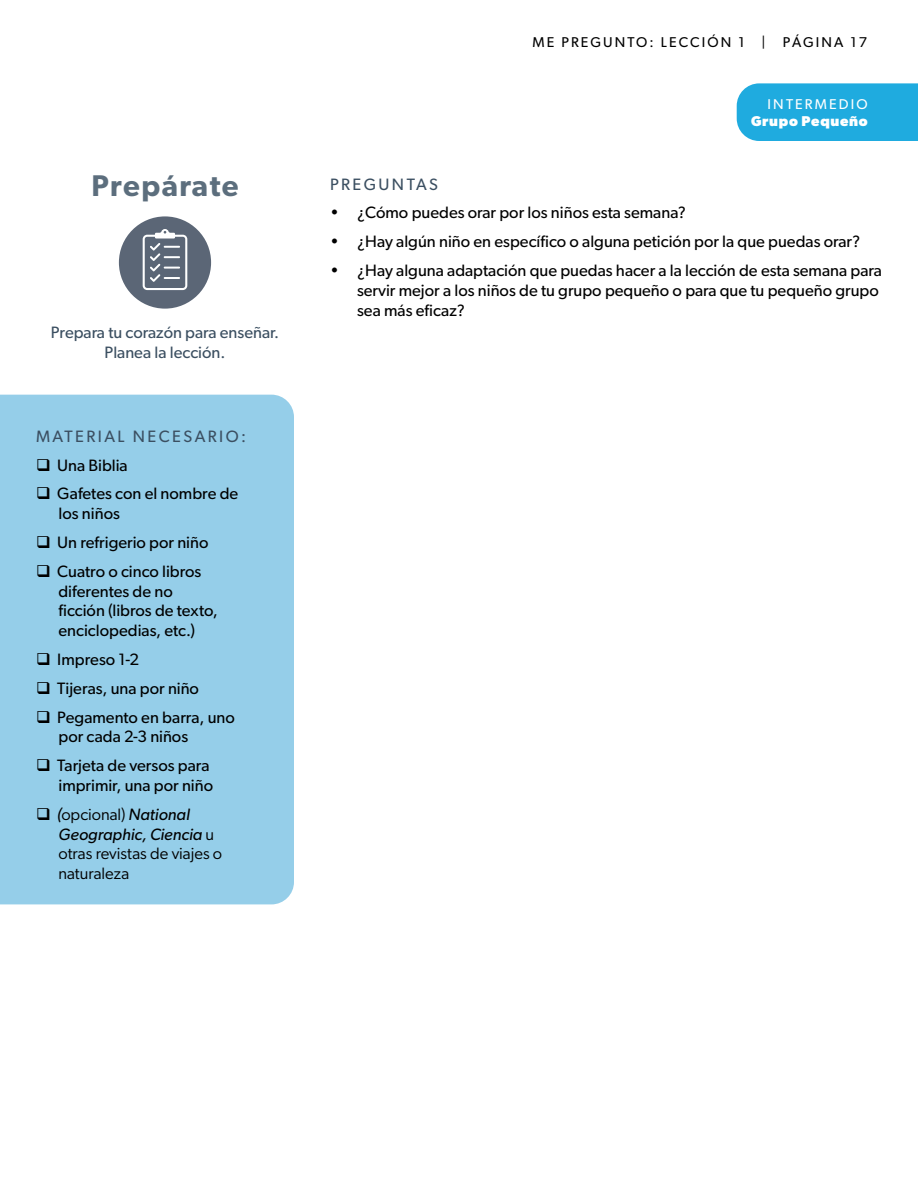
<style>
.page{position:relative;width:918px;height:1188px;background:#fff}
.page>*{position:absolute;margin:0;border:0;box-sizing:border-box;transform-origin:0 0}
.t1{font:600 30px "Gibson";letter-spacing:.05em;color:#5c6e7d}
.t2{font:16.5px/19.8px "Gibson";color:#000}
.t3{font:16.5px/19.8px "Gibson";color:#000}
.t4{font:16.5px/19.8px "Gibson";color:#3b4f61;text-align:center}
.t5{font:16.5px "Gibson";letter-spacing:.15em;color:#3b4f61}
.t6{font:14.25px "Gibson";letter-spacing:.15em;color:#000}
.t7{font:700 14.25px "Gibson";letter-spacing:.05em;color:#fff}
.t8{font:14.25px "Gibson";letter-spacing:.15em;color:#fff}
.s1{font-style:italic}
</style>
<div class="page">
<div style="left:737px;top:83px;width:181px;height:58px;background:#1fabdf"></div>
<div style="left:119px;top:216px;width:92px;height:93px;background:#5b6676;border-radius:50%"></div>
<svg style="left:143px;top:229px;width:44px;height:61px"></svg>
<div style="left:0;top:395px;width:294px;height:509px;background:#95cee9"></div>
<h1 class="t1" style="left:91px;top:168px;width:149px">Prepárate</h1>
<p class="t4" style="left:51px;top:323px;width:230px">Prepara tu corazón para enseñar.<br>Planea la lección.</p>
<p class="t5" style="left:36px;top:426px;width:212px">MATERIAL NECESARIO:</p>
<p class="t2" style="left:36px;top:455px;width:93px">❑ Una Biblia</p>
<p class="t2" style="left:59px;top:484px;width:181px;text-indent:-23px">❑ Gafetes con el nombre de los niños</p>
<p class="t2" style="left:36px;top:532px;width:174px">❑ Un refrigerio por niño</p>
<p class="t2" style="left:59px;top:561px;width:161px;text-indent:-23px">❑ Cuatro o cinco libros diferentes de no ficción (libros de texto, enciclopedias, etc.)</p>
<p class="t2" style="left:36px;top:649px;width:105px">❑ Impreso 1-2</p>
<p class="t2" style="left:36px;top:678px;width:165px">❑ Tijeras, una por niño</p>
<p class="t2" style="left:59px;top:707px;width:178px;text-indent:-23px">❑ Pegamento en barra, uno por cada 2-3 niños</p>
<p class="t2" style="left:36px;top:755px;width:179px;text-align:right">❑ Tarjeta de versos para imprimir, una por niño</p>
<p class="t3" style="left:59px;top:804px;width:165px;text-indent:-23px">❑ <span class="s1">(</span>opcional) <span class="s1">National<br>Geographic, Ciencia</span> u otras revistas de viajes o naturaleza</p>
<p class="t6" style="left:532px;top:34px;width:336px">ME PREGUNTO: LECCIÓN 1 | PÁGINA 17</p>
<p class="t8" style="left:768px;top:96px;width:102px">INTERMEDIO</p>
<p class="t7" style="left:751px;top:113px;width:118px">Grupo Pequeño</p>
<p class="t5" style="left:330px;top:174px;width:109px">PREGUNTAS</p>
<p class="t2" style="left:330px;top:202px;width:358px">• ¿Cómo puedes orar por los niños esta semana?</p>
<p class="t2" style="left:330px;top:231px;width:532px">• ¿Hay algún niño en específico o alguna petición por la que puedas orar?</p>
<p class="t2" style="left:357px;top:260px;width:526px;text-indent:-27px">• ¿Hay alguna adaptación que puedas hacer a la lección de esta semana para servir mejor a los niños de tu grupo pequeño o para que tu pequeño grupo sea más eficaz?</p>
</div>
